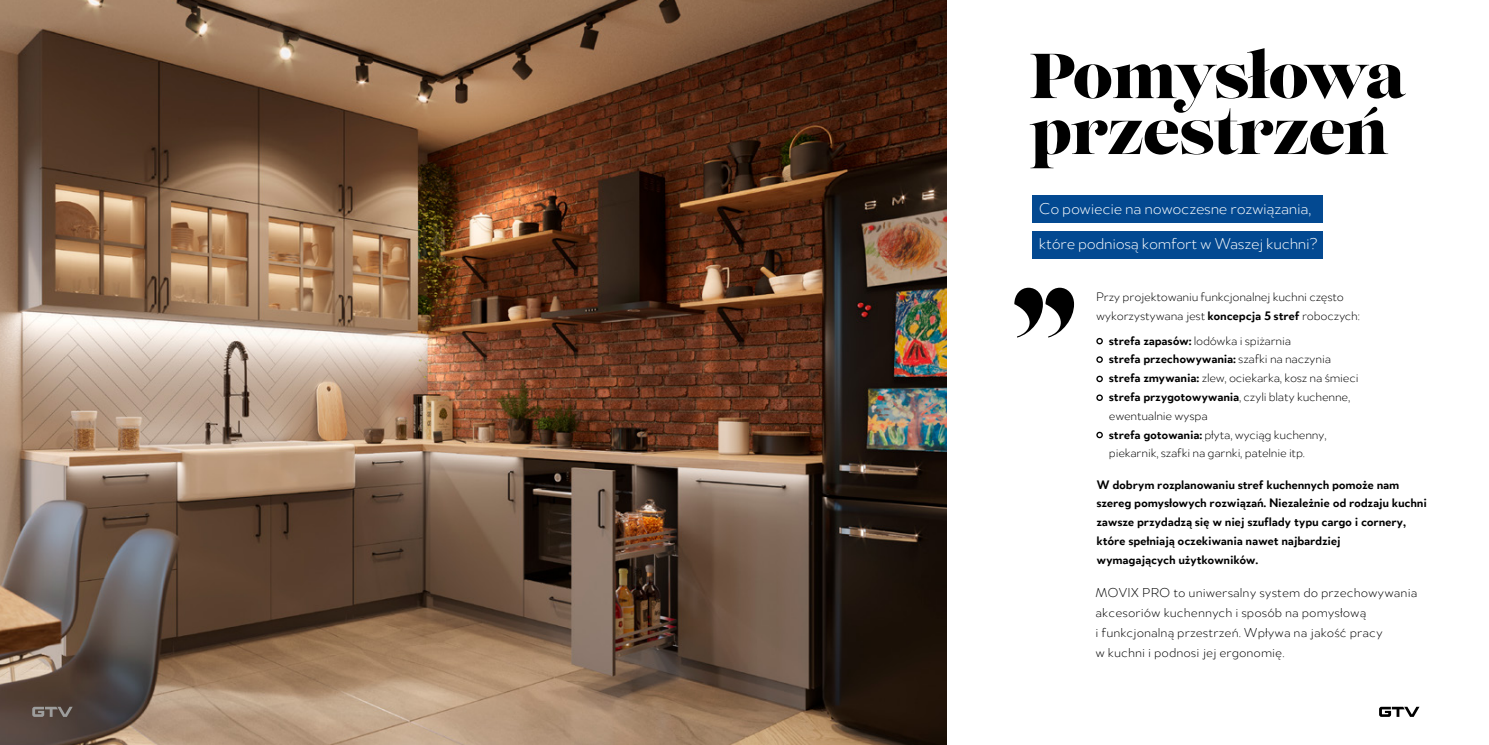
<style>
.page{position:relative;width:1489px;height:745px;background:#fff}
.page>*{position:absolute;margin:0;border:0;box-sizing:border-box;transform-origin:0 0}
.t1{font:142.88px "Lust";color:#000}
.t2{font:63.12px/55.9px "Lust";letter-spacing:-.02em;color:#000}
.t3{font:300 16.75px/34.9px "Merel";letter-spacing:-.02em;color:#fff}
.t4{font:300 13.75px/20px "Merel";color:#000}
.t5{font:300 13.12px/18.8px "Merel";letter-spacing:-.02em;color:#000}
.t6{font:700 13.12px/18.8px "Merel";letter-spacing:-.02em;color:#000}
.s1{font-weight:700}
</style>
<div class="page">
<img style="left:0;top:0;width:946px;height:744px">
<svg style="left:32px;top:706px;width:41px;height:10px"></svg>
<svg style="left:1379px;top:706px;width:40px;height:10px"></svg>
<div style="left:1031px;top:195px;width:291px;height:27px;background:#034991"></div>
<div style="left:1031px;top:231px;width:291px;height:27px;background:#034991"></div>
<svg style="left:1096px;top:338px;width:6px;height:6px"></svg>
<svg style="left:1096px;top:356px;width:6px;height:6px"></svg>
<div style="left:1096px;top:375px;width:6px;height:7px;border:1px solid #000;border-radius:50%"></div>
<div style="left:1096px;top:394px;width:6px;height:7px;border:1px solid #000;border-radius:50%"></div>
<div style="left:1096px;top:431px;width:6px;height:7px;border:1px solid #000;border-radius:50%"></div>
<h2 class="t2" style="left:1029px;top:51px;width:377px">Pomysłowa przestrzeń</h2>
<p class="t3" style="left:1038px;top:189px;width:280px">Co powiecie na nowoczesne rozwiązania, które podniosą komfort w Waszej kuchni?</p>
<h1 class="t1" style="left:1008px;top:175px;width:73px">„</h1>
<p class="t5" style="left:1096px;top:286px;width:265px">Przy projektowaniu funkcjonalnej kuchni często wykorzystywana jest <span class="s1">koncepcja 5 stref</span> roboczych:</p>
<p class="t5" style="left:1108px;top:330px;width:251px"><span class="s1">strefa zapasów:</span> lodówka i spiżarnia<br><span class="s1">strefa przechowywania:</span> szafki na naczynia <span class="s1">strefa zmywania:</span> zlew, ociekarka, kosz na śmieci <span class="s1">strefa przygotowywania</span>, czyli blaty kuchenne, ewentualnie wyspa<br><span class="s1">strefa gotowania:</span> płyta, wyciąg kuchenny, piekarnik, szafki na garnki, patelnie itp.</p>
<p class="t6" style="left:1096px;top:473px;width:332px">W dobrym rozplanowaniu stref kuchennych pomoże nam szereg pomysłowych rozwiązań. Niezależnie od rodzaju kuchni zawsze przydadzą się w niej szuflady typu cargo i cornery, które spełniają oczekiwania nawet najbardziej<br>wymagających użytkowników.</p>
<p class="t4" style="left:1095px;top:581px;width:323px">MOVIX PRO to uniwersalny system do przechowywania akcesoriów kuchennych i sposób na pomysłową<br>i funkcjonalną przestrzeń. Wpływa na jakość pracy<br>w kuchni i podnosi jej ergonomię.</p>
</div>
